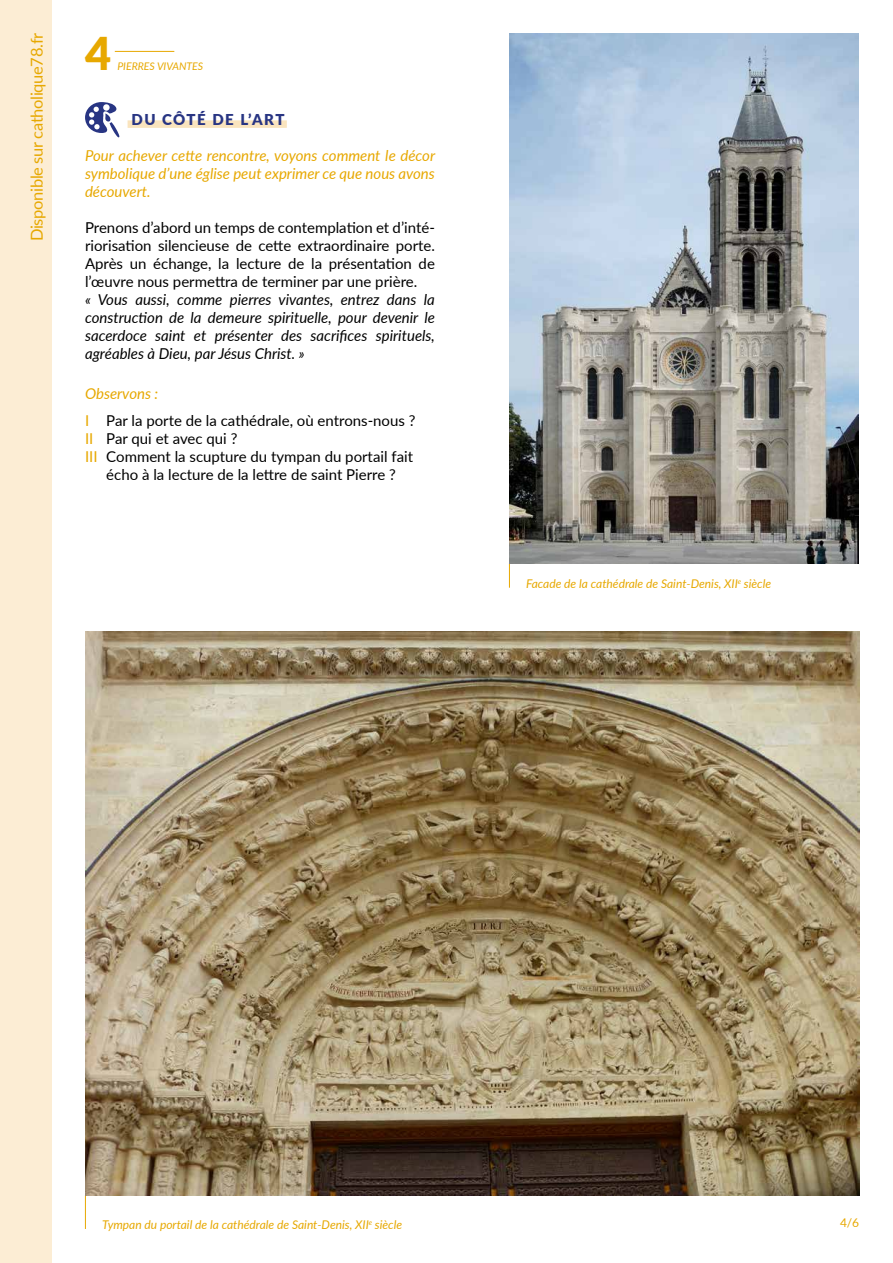
<style>
.page{position:relative;width:893px;height:1263px;background:#fff}
.page>*{position:absolute;margin:0;border:0;box-sizing:border-box;transform-origin:0 0}
.t1{font:900 45.15px "Lato";color:#e7a800}
.t2{font:16.5px "Lato";letter-spacing:-.02em;color:#e7a800}
.t3{font:15px/18px "Lato";color:#000;text-align:justify}
.t4{font:italic 15px/18px "Lato";color:#000;text-align:justify}
.t5{font:italic 15px/18px "Lato";color:#e7a800;text-align:justify}
.t6{font:900 15px "Lato";letter-spacing:.1em;color:#283583}
.t7{font:italic 12px "Lato";color:#e7a800}
.t8{font:12px "Lato";color:#e7a800}
.t9{font:italic 10.5px "Lato";color:#e7a800}
.s1{font-style:italic;color:#e7a800}
.s2{color:#e7a800}
</style>
<div class="page">
<hr style="left:115px;top:51px;width:59px;height:1px;background:#e7a800">
<div style="left:0;top:0;width:51px;height:1263px;background:#fcedd4"></div>
<div style="left:128px;top:120px;width:159px;height:8px;background:#fae4be"></div>
<svg style="left:85px;top:102px;width:35px;height:36px"></svg>
<hr style="left:85px;top:1195px;width:1px;height:34px;background:#e7a800">
<svg style="left:509px;top:564px;width:1px;height:24px"></svg>
<img style="left:85px;top:631px;width:774px;height:564px">
<img style="left:509px;top:33px;width:350px;height:531px">
<p class="t2" style="left:25px;top:241px;width:210px;rotate:-90deg">Disponible sur catholique78.fr</p>
<h1 class="t1" style="left:85px;top:19px;width:28px">4</h1>
<p class="t9" style="left:117px;top:58px;width:87px">PIERRES VIVANTES</p>
<p class="t6" style="left:132px;top:108px;width:155px">DU CÔTÉ DE L’ART</p>
<p class="t5" style="left:85px;top:146px;width:352px">Pour achever cette rencontre, voyons comment le décor symbolique d’une église peut exprimer ce que nous avons découvert.</p>
<p class="t3" style="left:85px;top:218px;width:351px">Prenons d’abord un temps de contemplation et d’inté&shy;riorisation silencieuse de cette extraordinaire porte.<br>Après un échange, la lecture de la présentation de l’œuvre nous permettra de terminer par une prière.</p>
<p class="t4" style="left:85px;top:290px;width:351px">« Vous aussi, comme pierres vivantes, entrez dans la construction de la demeure spirituelle, pour devenir le sacerdoce saint et présenter des sacrifices spirituels, agréables à Dieu, par Jésus Christ. »</p>
<p class="t3" style="left:85px;top:380px;width:332px;line-height:26.5px"><span class="s1">Observons :<br></span><span class="s2">I</span> Par la porte de la cathédrale, où entrons-nous ?</p>
<p class="t3" style="left:85px;top:428px;width:154px"><span class="s2">II</span> Par qui et avec qui ?</p>
<p class="t3" style="left:85px;top:446px;width:330px"><span class="s2">III</span> Comment la scupture du tympan du portail fait</p>
<p class="t3" style="left:106px;top:464px;width:291px">écho à la lecture de la lettre de saint Pierre ?</p>
<p class="t7" style="left:526px;top:575px;width:247px">Facade de la cathédrale de Saint-Denis, XII<sup>e</sup> siècle</p>
<p class="t7" style="left:102px;top:1216px;width:302px">Tympan du portail de la cathédrale de Saint-Denis, XII<sup>e</sup> siècle</p>
<p class="t8" style="left:840px;top:1214px;width:20px">4/6</p>
</div>
